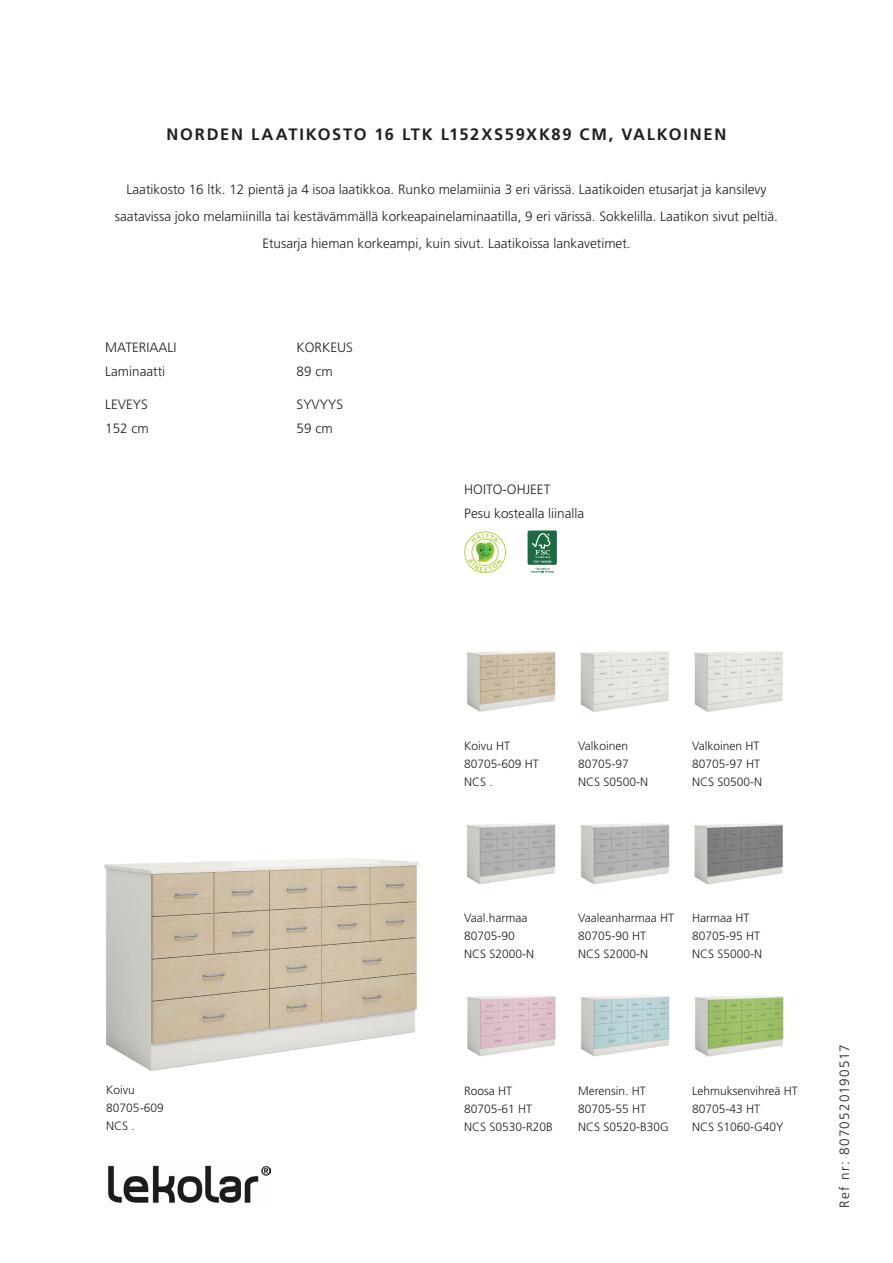
<style>
.page{position:relative;width:893px;height:1263px;background:#fff}
.page>*{position:absolute;margin:0;border:0;box-sizing:border-box;transform-origin:0 0}
.SeriesNameSid2{font:700 16.5px "Frutiger LT";letter-spacing:.105em;color:#231f20}
.ProdDescrSid2{font:300 13.5px/27px "Frutiger LT";color:#231f20;text-align:center}
.ItemData{font:300 13.5px/24px "Frutiger LT";color:#231f20}
.Refnr{font:300 13.5px "Frutiger LT";letter-spacing:.085em;color:#231f20}
.kofigColor{font:300 12px/18px "Frutiger LT";color:#231f20}
</style>
<div class="page">
<img style="left:108px;top:1165px;width:162px;height:38px">
<svg style="left:528px;top:531px;width:29px;height:42px"></svg>
<img style="left:104px;top:858px;width:315px;height:213px">
<img style="left:466px;top:651px;width:90px;height:61px">
<img style="left:580px;top:651px;width:90px;height:61px">
<img style="left:694px;top:651px;width:90px;height:61px">
<img style="left:466px;top:823px;width:90px;height:62px">
<img style="left:580px;top:823px;width:90px;height:62px">
<img style="left:694px;top:823px;width:89px;height:62px">
<img style="left:467px;top:995px;width:89px;height:62px">
<img style="left:580px;top:995px;width:90px;height:62px">
<img style="left:694px;top:995px;width:90px;height:62px">
<svg style="left:464px;top:531px;width:42px;height:42px"></svg>
<p class="SeriesNameSid2" style="left:167px;top:125px;width:561px">NORDEN LAATIKOSTO 16 LTK L152XS59XK89 CM, VALKOINEN</p>
<p class="ProdDescrSid2" style="left:115px;top:176px;width:664px">Laatikosto 16 ltk. 12 pientä ja 4 isoa laatikkoa. Runko melamiinia 3 eri värissä. Laatikoiden etusarjat ja kansilevy saatavissa joko melamiinilla tai kestävämmällä korkeapainelaminaatilla, 9 eri värissä. Sokkelilla. Laatikon sivut peltiä.<br>Etusarja hieman korkeampi, kuin sivut. Laatikoissa lankavetimet.</p>
<p class="ItemData" style="left:105px;top:336px;width:73px">MATERIAALI<br>Laminaatti</p>
<p class="ItemData" style="left:105px;top:393px;width:45px">LEVEYS<br>152 cm</p>
<p class="ItemData" style="left:297px;top:336px;width:58px">KORKEUS<br>89 cm</p>
<p class="ItemData" style="left:297px;top:393px;width:48px">SYVYYS<br>59 cm</p>
<p class="ItemData" style="left:464px;top:477px;width:122px">HOITO-OHJEET<br>Pesu kostealla liinalla</p>
<p class="kofigColor" style="left:106px;top:1081px;width:59px">Koivu<br>80705-609<br>NCS .</p>
<p class="kofigColor" style="left:464px;top:737px;width:76px">Koivu HT<br>80705-609 HT<br>NCS .</p>
<p class="kofigColor" style="left:578px;top:737px;width:72px">Valkoinen<br>80705-97<br>NCS S0500-N</p>
<p class="kofigColor" style="left:692px;top:737px;width:72px">Valkoinen HT<br>80705-97 HT<br>NCS S0500-N</p>
<p class="kofigColor" style="left:464px;top:909px;width:72px">Vaal.harmaa<br>80705-90<br>NCS S2000-N</p>
<p class="kofigColor" style="left:578px;top:909px;width:98px">Vaaleanharmaa HT<br>80705-90 HT<br>NCS S2000-N</p>
<p class="kofigColor" style="left:692px;top:909px;width:72px">Harmaa HT<br>80705-95 HT<br>NCS S5000-N</p>
<p class="kofigColor" style="left:464px;top:1081px;width:90px">Roosa HT<br>80705-61 HT<br>NCS S0530-R20B</p>
<p class="kofigColor" style="left:578px;top:1081px;width:92px">Merensin. HT<br>80705-55 HT<br>NCS S0520-B30G</p>
<p class="kofigColor" style="left:692px;top:1081px;width:107px">Lehmuksenvihreä HT<br>80705-43 HT<br>NCS S1060-G40Y</p>
<p class="Refnr" style="left:837px;top:1208px;width:165px;rotate:-90deg">Ref nr: 8070520190517</p>
</div>
